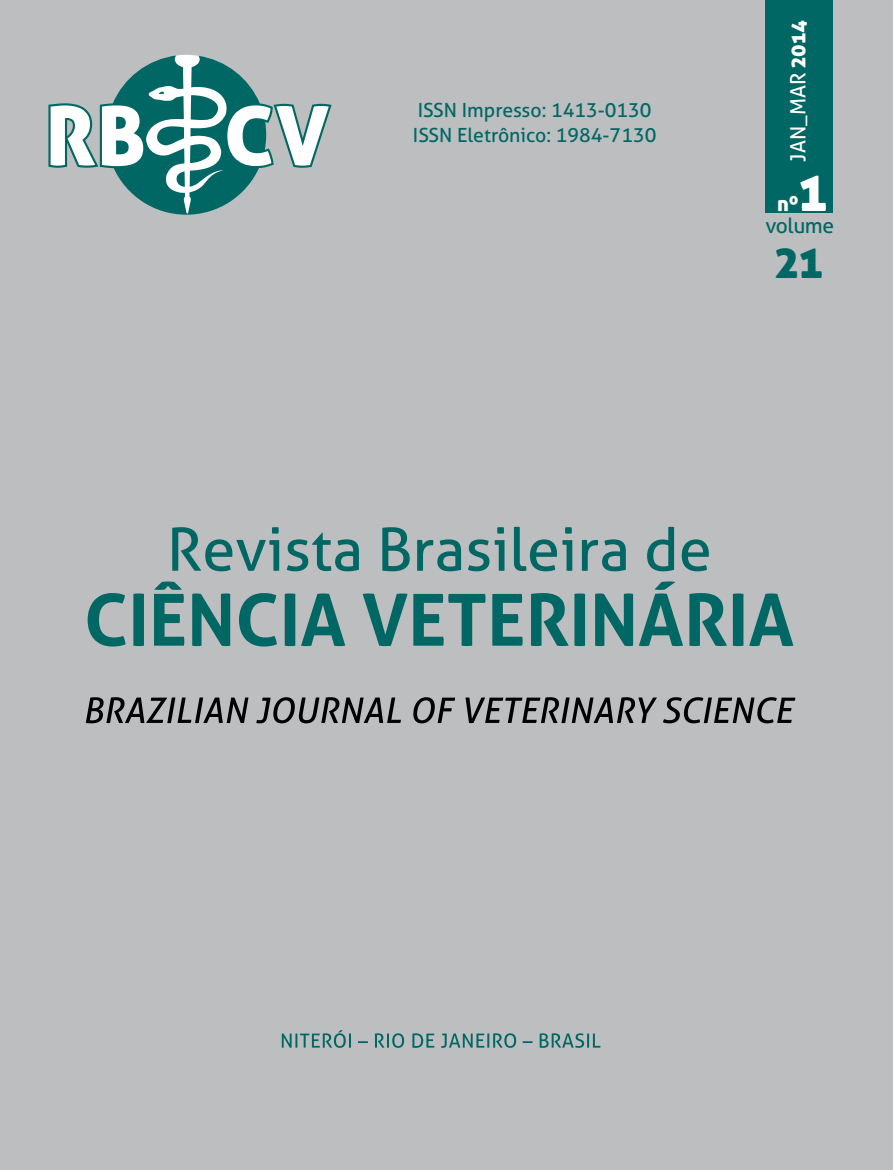
<style>
.page{position:relative;width:893px;height:1170px;background:#fff}
.page>*{position:absolute;margin:0;border:0;box-sizing:border-box;transform-origin:0 0}
.t1{font:54px "Aller Display";color:#fff}
.t2{font:45px "Aller Display";color:#006764}
.t3{font:21px "Aller";color:#fff}
.t4{font:21px "Aller";letter-spacing:-.02em;color:#006764}
.t5{font:21px "Aller Display";color:#fff}
.t6{font:19.5px/25.5px "Aller";color:#006764}
.s1{font-family:"Aller Display"}
</style>
<div class="page">
<div style="left:0;top:0;width:893px;height:1169px;background:#bcbec0"></div>
<div style="left:765px;top:0;width:68px;height:212px;background:#006764"></div>
<svg style="left:86px;top:697px;width:709px;height:26px"></svg>
<svg style="left:172px;top:527px;width:502px;height:44px"></svg>
<svg style="left:682px;top:539px;width:27px;height:32px"></svg>
<svg style="left:88px;top:581px;width:705px;height:65px"></svg>
<svg style="left:282px;top:1030px;width:318px;height:17px"></svg>
<svg style="left:48px;top:55px;width:284px;height:160px"></svg>
<p class="t6" style="left:413px;top:97px;width:245px">ISSN Impresso: 1413-0130<br>ISSN Eletrônico: 1984-7130</p>
<p class="t3" style="left:785px;top:162px;width:143px;rotate:-90deg">JAN_MAR <span class="s1">2014</span></p>
<p class="t5" style="left:777px;top:190px;width:23px">nº</p>
<h1 class="t1" style="left:798px;top:157px;width:30px">1</h1>
<p class="t4" style="left:765px;top:213px;width:70px">volume</p>
<h2 class="t2" style="left:775px;top:233px;width:49px">21</h2>
</div>
